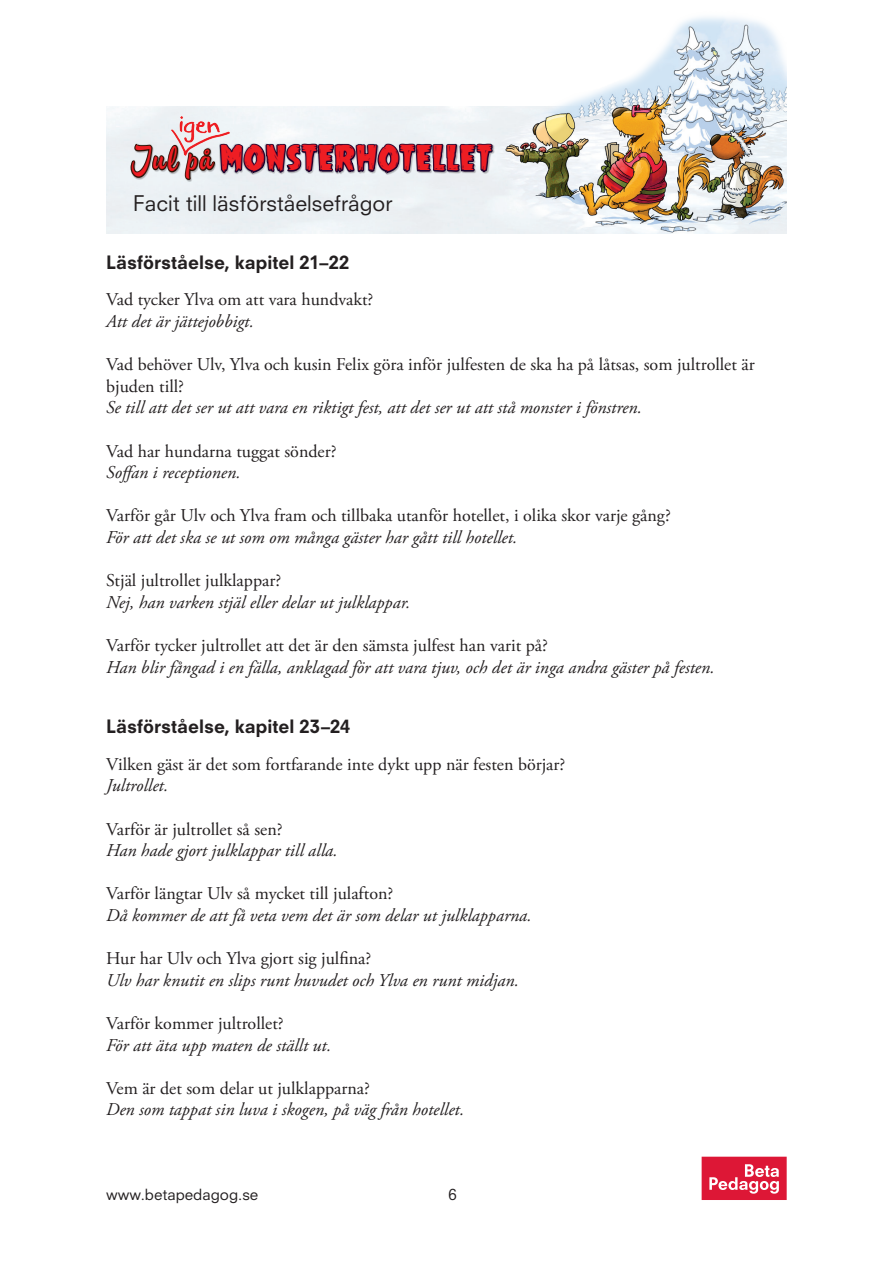
<style>
.page{position:relative;width:893px;height:1263px;background:#fff}
.page>*{position:absolute;margin:0;border:0;box-sizing:border-box;transform-origin:0 0}
.t1{font:32.4px "Mrs.Monster";letter-spacing:.07em;color:#ee1d23}
.t2{font:21px "Neuzeit SLT Std";color:#231f20}
.Text{font:18px/21.6px "Adobe Garamond Pro";color:#231f20}
.Text-2{font:italic 18px "Adobe Garamond Pro";color:#231f20}
.Rubrik{font:800 18px "Neuzeit SLT Std";color:#231f20}
.t3{font:15px "Neuzeit SLT Std";color:#231f20}
.s1{font-family:"Hollie Script Pro"}
</style>
<div class="page">
<svg style="left:702px;top:1157px;width:85px;height:43px;background:#e23f59"></svg>
<svg style="left:129px;top:119px;width:362px;height:105px;background:#cecfd7"></svg>
<img style="left:145px;top:106px;width:110px;height:76px">
<img style="left:491px;top:17px;width:296px;height:217px">
<h1 class="t1" style="left:133px;top:140px;width:361px"><span class="s1">Jul på</span> MONSTERHOTELLET</h1>
<p class="t2" style="left:133px;top:191px;width:261px">Facit till läsförståelsefrågor</p>
<p class="Rubrik" style="left:106px;top:251px;width:244px">Läsförståelse, kapitel 21–22</p>
<p class="Text" style="left:106px;top:289px;width:269px">Vad tycker Ylva om att vara hundvakt?</p>
<p class="Text-2" style="left:106px;top:310px;width:149px">Att det är jättejobbigt.</p>
<p class="Text" style="left:106px;top:354px;width:650px">Vad behöver Ulv, Ylva och kusin Felix göra inför julfesten de ska ha på låtsas, som jultrollet är bjuden till?</p>
<p class="Text-2" style="left:106px;top:397px;width:537px">Se till att det ser ut att vara en riktigt fest, att det ser ut att stå monster i fönstren.</p>
<p class="Text" style="left:106px;top:441px;width:232px">Vad har hundarna tuggat sönder?</p>
<p class="Text-2" style="left:106px;top:462px;width:136px">Soffan i receptionen.</p>
<p class="Text" style="left:106px;top:505px;width:566px">Varför går Ulv och Ylva fram och tillbaka utanför hotellet, i olika skor varje gång?</p>
<p class="Text-2" style="left:106px;top:526px;width:413px">För att det ska se ut som om många gäster har gått till hotellet.</p>
<p class="Text" style="left:106px;top:570px;width:176px">Stjäl jultrollet julklappar?</p>
<p class="Text-2" style="left:106px;top:591px;width:306px">Nej, han varken stjäl eller delar ut julklappar.</p>
<p class="Text" style="left:106px;top:635px;width:443px">Varför tycker jultrollet att det är den sämsta julfest han varit på?</p>
<p class="Text-2" style="left:106px;top:656px;width:610px">Han blir fångad i en fälla, anklagad för att vara tjuv, och det är inga andra gäster på festen.</p>
<p class="Rubrik" style="left:106px;top:715px;width:246px">Läsförståelse, kapitel 23–24</p>
<p class="Text" style="left:106px;top:754px;width:461px">Vilken gäst är det som fortfarande inte dykt upp när festen börjar?</p>
<p class="Text-2" style="left:106px;top:775px;width:63px">Jultrollet.</p>
<p class="Text" style="left:106px;top:819px;width:178px">Varför är jultrollet så sen?</p>
<p class="Text-2" style="left:106px;top:840px;width:233px">Han hade gjort julklappar till alla.</p>
<p class="Text" style="left:106px;top:883px;width:289px">Varför längtar Ulv så mycket till julafton?</p>
<p class="Text-2" style="left:106px;top:904px;width:427px">Då kommer de att få veta vem det är som delar ut julklapparna.</p>
<p class="Text" style="left:106px;top:948px;width:267px">Hur har Ulv och Ylva gjort sig julfina?</p>
<p class="Text-2" style="left:106px;top:969px;width:414px">Ulv har knutit en slips runt huvudet och Ylva en runt midjan.</p>
<p class="Text" style="left:106px;top:1013px;width:179px">Varför kommer jultrollet?</p>
<p class="Text-2" style="left:106px;top:1034px;width:226px">För att äta upp maten de ställt ut.</p>
<p class="Text" style="left:106px;top:1078px;width:265px">Vem är det som delar ut julklapparna?</p>
<p class="Text-2" style="left:106px;top:1099px;width:359px">Den som tappat sin luva i skogen, på väg från hotellet.</p>
<p class="t3" style="left:106px;top:1185px;width:154px">www.betapedagog.se</p>
<p class="t3" style="left:448px;top:1185px;width:10px">6</p>
</div>
